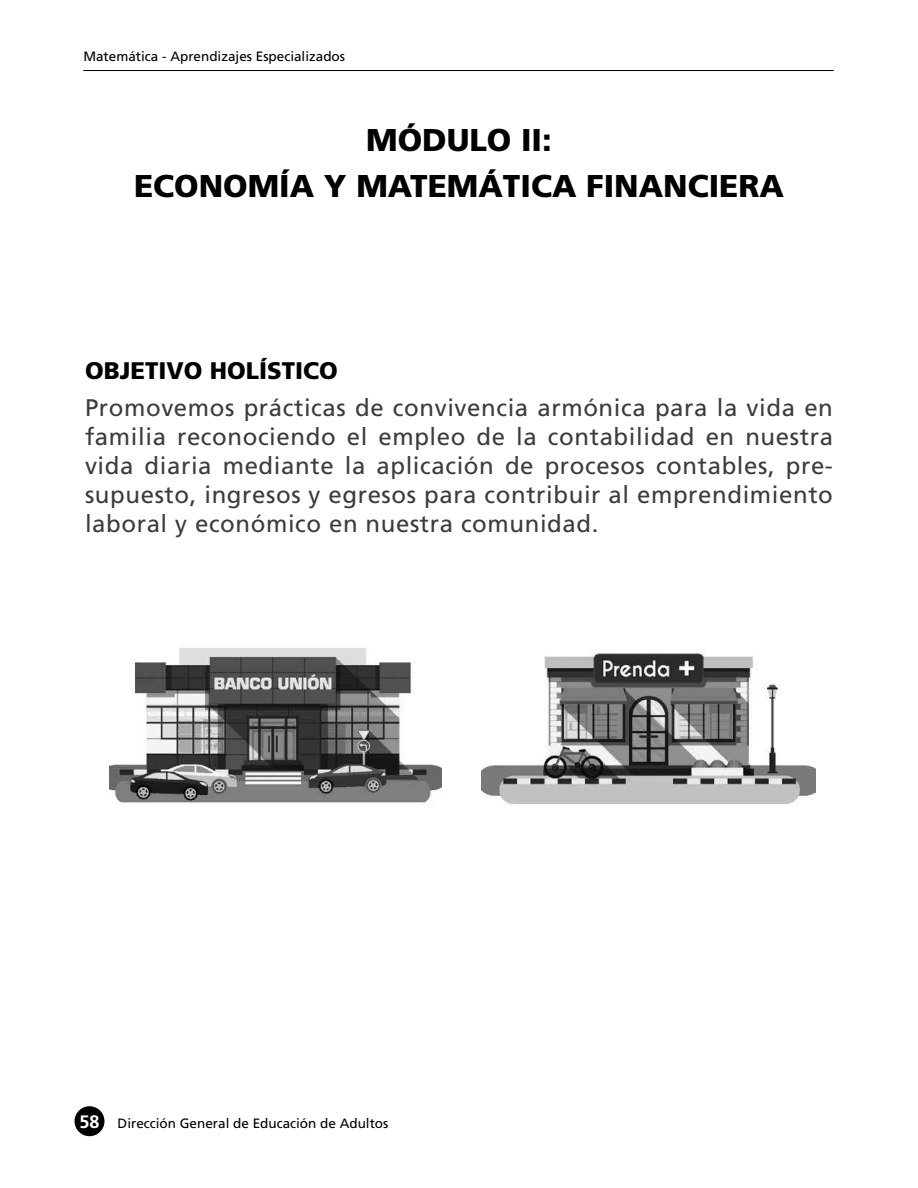
<style>
.page{position:relative;width:918px;height:1188px;background:#fff}
.page>*{position:absolute;margin:0;border:0;box-sizing:border-box;transform-origin:0 0}
.t1{font:900 31.5px/46.3px "Frutiger";color:#000;text-align:center}
.t2{font:24px/28.8px "Frutiger";letter-spacing:.025em;color:#3c3c3b;text-align:justify}
.t3{font:900 24px "Frutiger";color:#000}
.t4{font:13.5px "Frutiger";color:#000}
.s1{font-weight:700;font-size:18px;color:#fff}
</style>
<div class="page">
<hr style="left:83px;top:70px;width:751px;height:1px;background:#000">
<div style="left:75px;top:1106px;width:29px;height:30px;background:#000;border-radius:50%"></div>
<img style="left:109px;top:648px;width:332px;height:155px">
<img style="left:481px;top:649px;width:334px;height:155px">
<p class="t4" style="left:83px;top:49px;width:263px">Matemática - Aprendizajes Especializados</p>
<h1 class="t1" style="left:134px;top:117px;width:652px">MÓDULO II:<br>ECONOMÍA Y MATEMÁTICA FINANCIERA</h1>
<p class="t3" style="left:85px;top:356px;width:254px">OBJETIVO HOLÍSTICO</p>
<p class="t2" style="left:85px;top:394px;width:749px">Promovemos prácticas de convivencia armónica para la vida en familia reconociendo el empleo de la contabilidad en nuestra vida diaria mediante la aplicación de procesos contables, pre&shy;supuesto, ingresos y egresos para contribuir al emprendimiento laboral y económico en nuestra comunidad.</p>
<p class="t4" style="left:80px;top:1115px;width:310px"><span class="s1">58</span> Dirección General de Educación de Adultos</p>
</div>
